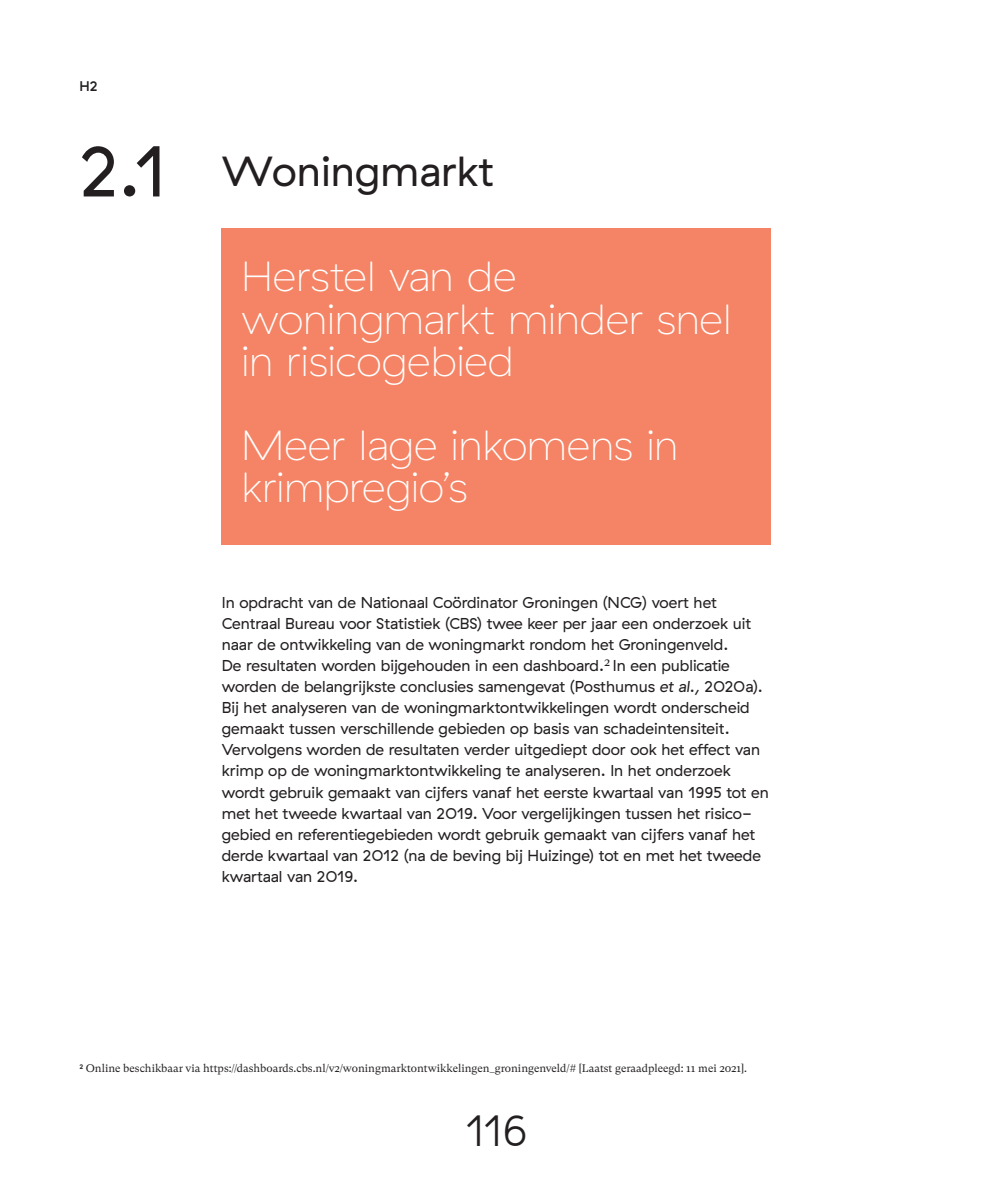
<style>
.page{position:relative;width:993px;height:1191px;background:#fff}
.page>*{position:absolute;margin:0;border:0;box-sizing:border-box;transform-origin:0 0}
.Kop_Hoofdstuk{font:71.75px "GT Haptik";color:#231f20}
.t1{font:300 43.75px "GT Haptik";color:#231f20}
.Paragraafkop{font:100 42px/42.2px "GT Haptik";color:#fff}
.Paragraafkop-2{font:42px "GT Haptik";color:#231f20}
.Broodtekst{font:15.75px/21px "GT Haptik";color:#231f20}
.t2{font:500 14px "GT Haptik";color:#231f20}
.Voetnoot{font:10.85px "GT Super Text";color:#231f20}
.s1{font-style:italic}
.s2{font-family:"GT Haptik"}
</style>
<div class="page">
<div style="left:222px;top:228px;width:549px;height:316px;background:#f48465"></div>
<p class="t2" style="left:79px;top:78px;width:20px">H2</p>
<p class="Kop_Hoofdstuk" style="left:79px;top:130px;width:89px">2.1</p>
<p class="Paragraafkop-2" style="left:222px;top:147px;width:273px">Woningmarkt</p>
<p class="Paragraafkop" style="left:241px;top:257px;width:491px">Herstel van de woningmarkt minder snel in risicogebied</p>
<p class="Paragraafkop" style="left:241px;top:425px;width:438px">Meer lage inkomens in krimpregio’s</p>
<p class="Broodtekst" style="left:222px;top:592px;width:548px">In opdracht van de Nationaal Coördinator Groningen (NCG) voert het Centraal Bureau voor Statistiek (CBS) twee keer per jaar een onderzoek uit naar de ontwikkeling van de woningmarkt rondom het Groningenveld.<br>De resultaten worden bijgehouden in een dashboard.<sup>2</sup> In een publicatie worden de belangrijkste conclusies samengevat (Posthumus <span class="s1">et al</span>., 2020a).<br>Bij het analyseren van de woningmarktontwikkelingen wordt onderscheid gemaakt tussen verschillende gebieden op basis van schadeintensiteit.<br>Vervolgens worden de resultaten verder uitgediept door ook het effect van krimp op de woningmarktontwikkeling te analyseren. In het onderzoek wordt gebruik gemaakt van cijfers vanaf het eerste kwartaal van 1995 tot en met het tweede kwartaal van 2019. Voor vergelijkingen tussen het risico&shy;gebied en referentiegebieden wordt gebruik gemaakt van cijfers vanaf het derde kwartaal van 2012 (na de beving bij Huizinge) tot en met het tweede kwartaal van 2019.</p>
<p class="Voetnoot" style="left:79px;top:1061px;width:669px"><span class="s2">2</span> Online beschikbaar via https://dashboards.cbs.nl/v2/woningmarktontwikkelingen_groningenveld/# [Laatst geraadpleegd: 11 mei 2021].</p>
<h2 class="t1" style="left:465px;top:1105px;width:64px">116</h2>
</div>
